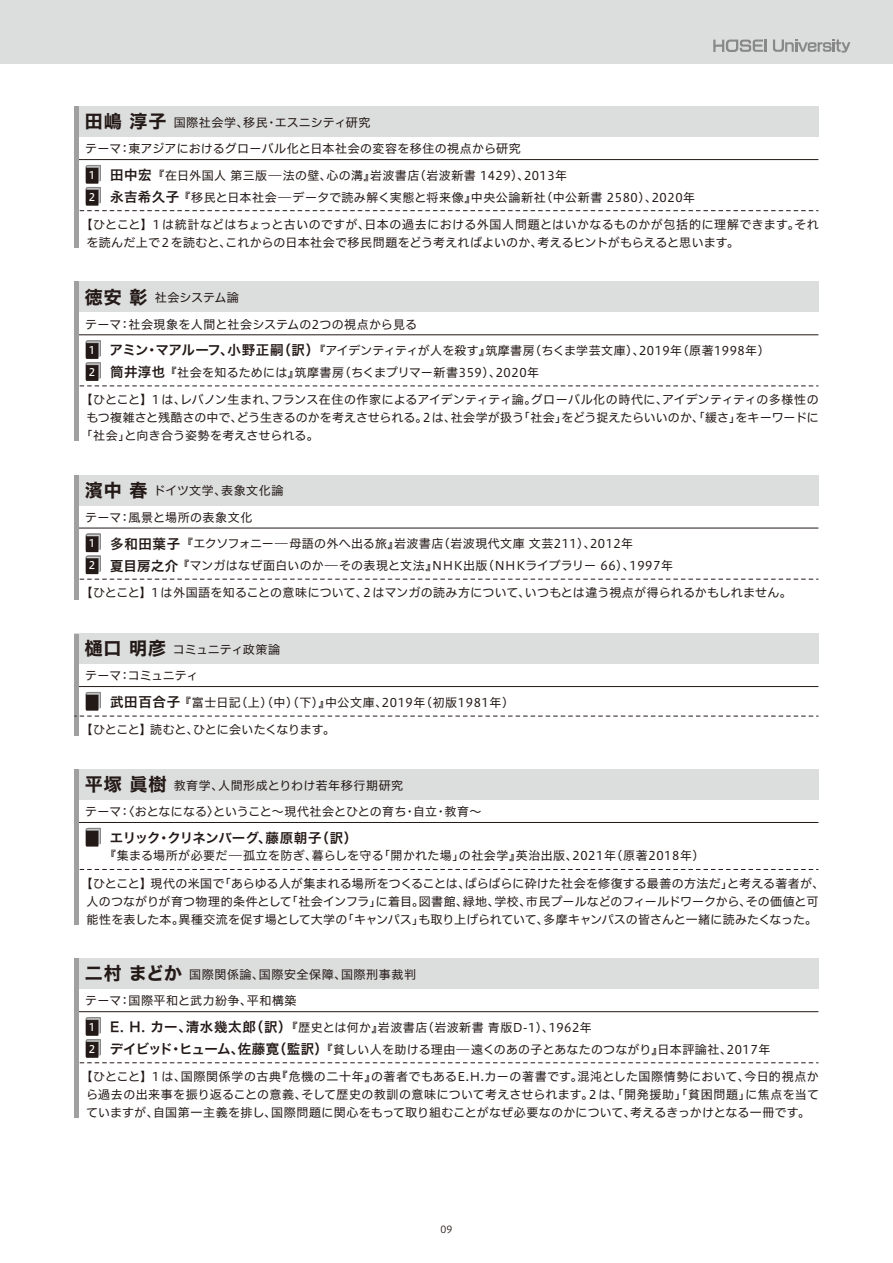
<style>
.page{position:relative;width:893px;height:1263px;background:#fff}
.page>*{position:absolute;margin:0;border:0;box-sizing:border-box;transform-origin:0 0}
.t1{font:13.5px "Hira Kaku Std W6";letter-spacing:-.035em;color:#231916}
.t2{font:12px/18px "Hiragino UD Sans F Std W4";letter-spacing:.025em;color:#231916}
.t3{font:12px/18px "Hiragino UD Sans F Std W4";letter-spacing:.005em;color:#231916;text-align:center}
.t4{font:12px "Hiragino UD Sans F Std W4";letter-spacing:.05em;color:#231916}
.t5{font:12px "Hiragino UD Sans F Std W4";color:#231916}
.t6{font:12px/26.4px "Hiragino UD Sans F Std W4";letter-spacing:-.01em;color:#231916}
.t7{font:12px "Hiragino UD Sans F Std W4";letter-spacing:-.015em;color:#231916}
.t8{font:9.75px "Hiragino UD Sans F Std W3";color:#231916}
.s1{font-family:"Hira Kaku Std W7";font-size:18px}
.s2{font-family:"Hiragino UD Sans F Std W5";font-size:10.5px;color:#fff}
.s3{font-family:"Hira Kaku Std W6";font-size:13.5px}
</style>
<div class="page">
<div style="left:0;top:0;width:893px;height:64px;background:#dcdddd"></div>
<svg style="left:713px;top:40px;width:54px;height:12px"></svg>
<svg style="left:773px;top:39px;width:77px;height:14px"></svg>
<div style="left:74px;top:282px;width:745px;height:30px;background:#dcdddd"></div>
<hr style="left:74px;top:335px;width:744px;height:1px;background:#231916">
<div style="left:74px;top:282px;width:5px;height:159px;background:#a0a0a1"></div>
<svg style="left:79px;top:340px;width:739px;height:47px"></svg>
<div style="left:74px;top:634px;width:745px;height:30px;background:#dcdddd"></div>
<hr style="left:74px;top:686px;width:744px;height:1px;background:#231916">
<div style="left:74px;top:634px;width:5px;height:101px;background:#a0a0a1"></div>
<svg style="left:74px;top:692px;width:744px;height:25px"></svg>
<div style="left:74px;top:475px;width:745px;height:30px;background:#dcdddd"></div>
<hr style="left:74px;top:528px;width:744px;height:1px;background:#231916">
<div style="left:74px;top:475px;width:5px;height:125px;background:#a0a0a1"></div>
<svg style="left:79px;top:533px;width:739px;height:47px"></svg>
<div style="left:74px;top:959px;width:745px;height:30px;background:#dcdddd"></div>
<hr style="left:74px;top:1011px;width:744px;height:1px;background:#231916">
<div style="left:74px;top:959px;width:5px;height:159px;background:#a0a0a1"></div>
<svg style="left:79px;top:1017px;width:739px;height:46px"></svg>
<div style="left:74px;top:769px;width:745px;height:31px;background:#dcdddd"></div>
<hr style="left:74px;top:822px;width:744px;height:1px;background:#231916">
<svg style="left:85px;top:828px;width:16px;height:18px"></svg>
<svg style="left:79px;top:869px;width:739px;height:1px"></svg>
<div style="left:74px;top:769px;width:5px;height:156px;background:#a0a0a1"></div>
<div style="left:74px;top:107px;width:745px;height:30px;background:#dcdddd"></div>
<hr style="left:74px;top:159px;width:744px;height:1px;background:#231916">
<svg style="left:79px;top:165px;width:739px;height:46px"></svg>
<div style="left:74px;top:107px;width:5px;height:141px;background:#a0a0a1"></div>
<p class="t2" style="left:85px;top:113px;width:287px"><span class="s1">田嶋 淳子</span> 国際社会学、移民・エスニシティ研究</p>
<p class="t2" style="left:85px;top:139px;width:437px">テーマ：東アジアにおけるグローバル化と日本社会の変容を移住の視点から研究</p>
<p class="t2" style="left:89px;top:165px;width:480px"><span class="s2">1</span> <span class="s3">田中宏</span>『在日外国人 第三版―法の壁、心の溝』岩波書店（岩波新書 1429）、2013年</p>
<p class="t4" style="left:89px;top:188px;width:608px"><span class="s2">2</span> <span class="s3">永吉希久子</span> 『移民と日本社会―データで読み解く実態と将来像』中央公論新社（中公新書 2580）、2020年</p>
<p class="t2" style="left:86px;top:215px;width:734px;text-indent:-6px">【ひとこと】１は統計などはちょっと古いのですが、日本の過去における外国人問題とはいかなるものかが包括的に理解できます。それを読んだ上で２を読むと、これからの日本社会で移民問題をどう考えればよいのか、考えるヒントがもらえると思います。</p>
<p class="t2" style="left:85px;top:288px;width:155px"><span class="s1">徳安 彰</span> 社会システム論</p>
<p class="t2" style="left:85px;top:314px;width:334px">テーマ：社会現象を人間と社会システムの2つの視点から見る</p>
<p class="t2" style="left:89px;top:341px;width:682px"><span class="s2">1</span> <span class="s3">アミン・マアルーフ、小野正嗣（訳）</span>『アイデンティティが人を殺す』筑摩書房（ちくま学芸文庫）、2019年（原著1998年）</p>
<p class="t2" style="left:89px;top:363px;width:452px"><span class="s2">2</span> <span class="s3">筒井淳也</span> 『社会を知るためには』筑摩書房（ちくまプリマー新書359）、2020年</p>
<p class="t3" style="left:81px;top:390px;width:740px">【ひとこと】１は、レバノン生まれ、フランス在住の作家によるアイデンティティ論。グローバル化の時代に、アイデンティティの多様性の</p>
<p class="t5" style="left:86px;top:408px;width:734px">もつ複雑さと残酷さの中で、どう生きるのかを考えさせられる。２は、社会学が扱う「社会」をどう捉えたらいいのか、「緩さ」をキーワードに</p>
<p class="t2" style="left:81px;top:426px;width:240px">「社会」と向き合う姿勢を考えさせられる。</p>
<p class="t4" style="left:85px;top:482px;width:200px"><span class="s1">濱中 春</span>ドイツ文学、表象文化論</p>
<p class="t2" style="left:85px;top:508px;width:169px">テーマ：風景と場所の表象文化</p>
<p class="t2" style="left:89px;top:534px;width:546px"><span class="s2">1</span> <span class="s3">多和田葉子</span>『エクソフォニー―母語の外へ出る旅』岩波書店（岩波現代文庫 文芸211）、2012年</p>
<p class="t2" style="left:89px;top:556px;width:586px"><span class="s2">2</span> <span class="s3">夏目房之介</span> 『マンガはなぜ面白いのか―その表現と文法』NHK出版（NHKライブラリー 66）、1997年</p>
<p class="t2" style="left:81px;top:583px;width:713px">【ひとこと】１は外国語を知ることの意味について、２はマンガの読み方について、いつもとは違う視点が得られるかもしれません。</p>
<p class="t6" style="left:85px;top:635px;width:197px"><span class="s1">樋口 明彦</span>コミュニティ政策論テーマ：コミュニティ</p>
<p class="t4" style="left:110px;top:693px;width:405px"><span class="s3">武田百合子</span>『富士日記（上）（中）（下）』中公文庫、2019年（初版1981年）</p>
<p class="t7" style="left:81px;top:721px;width:256px">【ひとこと】読むと、ひとに会いたくなります。</p>
<p class="t2" style="left:85px;top:771px;width:398px;line-height:26.4px"><span class="s1">平塚 眞樹</span> 教育学、人間形成とりわけ若年移行期研究<br>テーマ：〈おとなになる〉ということ～現代社会とひとの育ち・自立・教育～</p>
<p class="t1" style="left:110px;top:828px;width:249px">エリック・クリネンバーグ、藤原朝子（訳）</p>
<p class="t2" style="left:104px;top:845px;width:602px">『集まる場所が必要だ―孤立を防ぎ、暮らしを守る「開かれた場」の社会学』英治出版、2021年（原著2018年）</p>
<p class="t3" style="left:81px;top:873px;width:745px">【ひとこと】現代の米国で「あらゆる人が集まれる場所をつくることは、ばらばらに砕けた社会を修復する最善の方法だ」と考える著者が、人のつながりが育つ物理的条件として「社会インフラ」に着目。図書館、緑地、学校、市民プールなどのフィールドワークから、その価値と可能性を表した本。異種交流を促す場として大学の「キャンパス」も取り上げられていて、多摩キャンパスの皆さんと一緒に読みたくなった。</p>
<p class="t4" style="left:85px;top:965px;width:333px"><span class="s1">二村 まどか</span>国際関係論、国際安全保障、国際刑事裁判</p>
<p class="t4" style="left:85px;top:992px;width:213px">テーマ：国際平和と武力紛争、平和構築</p>
<p class="t2" style="left:89px;top:1017px;width:504px"><span class="s2">1</span> <span class="s3">E. H. カー、清水幾太郎（訳）</span>『歴史とは何か』岩波書店（岩波新書 青版D-1）、1962年</p>
<p class="t2" style="left:89px;top:1039px;width:683px"><span class="s2">2</span> <span class="s3">デイビッド・ヒューム、佐藤寛（監訳）</span>『貧しい人を助ける理由―遠くのあの子とあなたのつながり』日本評論社、2017年</p>
<p class="t2" style="left:81px;top:1067px;width:740px;text-align:center">【ひとこと】１は、国際関係学の古典『危機の二十年』の著者でもあるE.H.カーの著書です。混沌とした国際情勢において、今日的視点から過去の出来事を振り返ることの意義、そして歴史の教訓の意味について考えさせられます。２は、「開発援助」「貧困問題」に焦点を当てていますが、自国第一主義を排し、国際問題に関心をもって取り組むことがなぜ必要なのかについて、考えるきっかけとなる一冊です。</p>
<p class="t8" style="left:441px;top:1222px;width:13px">09</p>
</div>
